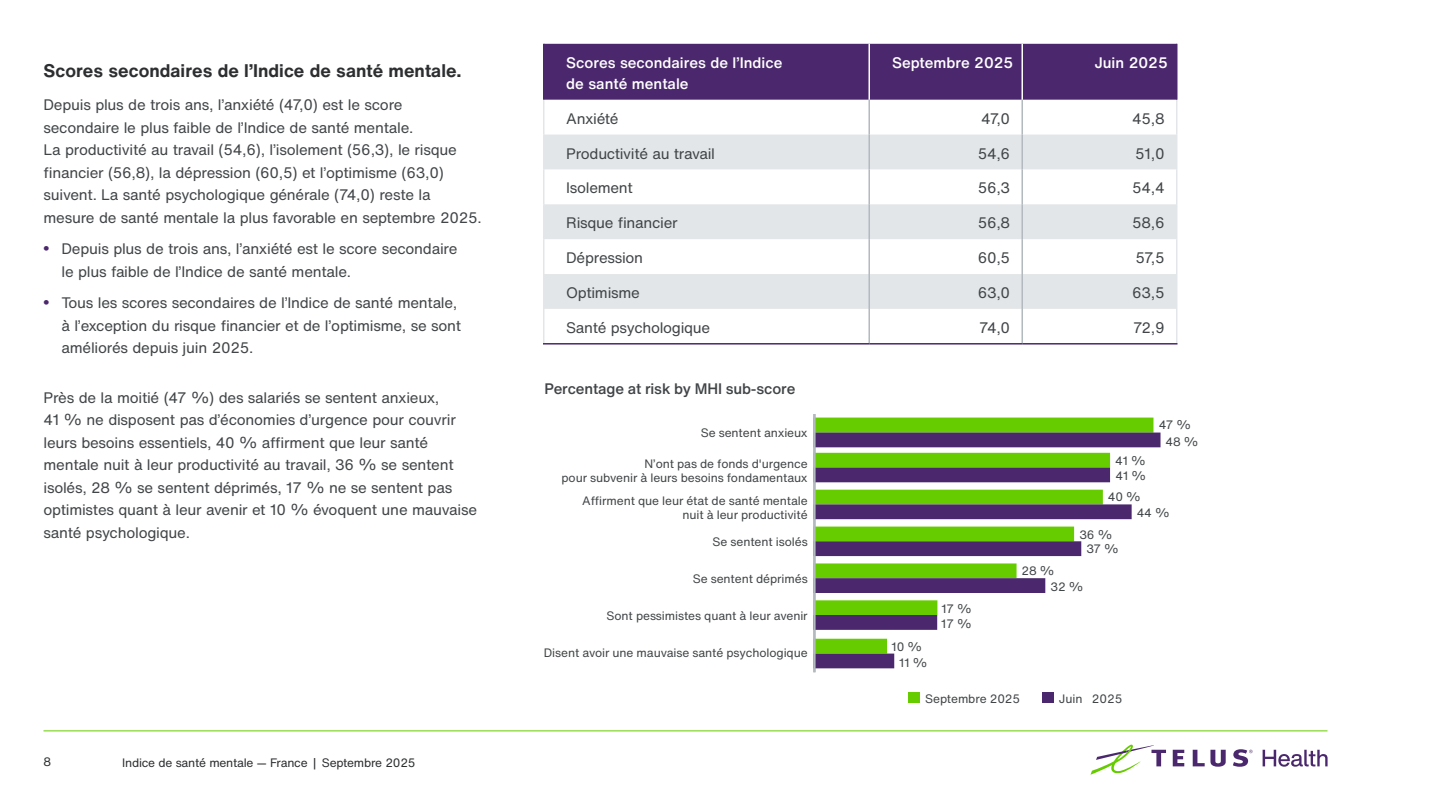
<style>
.page{position:relative;width:1440px;height:810px;background:#fff}
.page>*{position:absolute;margin:0;border:0;box-sizing:border-box;transform-origin:0 0}
.t1{font:700 18px "H Nfor TELUS";color:#2c2e30}
.t2{font:15px/22.5px "H Nfor TELUS";letter-spacing:-.015em;color:#414547}
.t3{font:500 15px/21px "H Nfor TELUS";color:#fff}
.t4{font:500 15px "H Nfor TELUS";letter-spacing:-.01em;color:#414547}
.t5{font:12px/14.4px "H Nfor TELUS";letter-spacing:-.005em;color:#414547}
.t6{font:12px "H Nfor TELUS";letter-spacing:-.02em;color:#2c2e30}
.s1{font-family:"Arial";font-weight:700;font-size:16.5px;color:#4b286d}
</style>
<div class="page">
<hr style="left:44px;top:730px;width:1284px;height:1px;background:#6c0">
<svg style="left:1173px;top:750px;width:11px;height:16px"></svg>
<svg style="left:1193px;top:750px;width:33px;height:17px"></svg>
<svg style="left:1090px;top:745px;width:76px;height:30px"></svg>
<svg style="left:1233px;top:749px;width:20px;height:18px"></svg>
<svg style="left:1263px;top:750px;width:65px;height:17px"></svg>
<div style="left:544px;top:44px;width:632px;height:56px;background:#4b286d"></div>
<svg style="left:544px;top:135px;width:632px;height:174px"></svg>
<div style="left:544px;top:204px;width:632px;height:35px;background:#e3e6e8"></div>
<hr style="left:543px;top:100px;width:1px;height:35px;background:#e3e6e8">
<hr style="left:543px;top:135px;width:1px;height:34px;background:#e3e6e8">
<hr style="left:543px;top:169px;width:1px;height:35px;background:#e3e6e8">
<hr style="left:543px;top:204px;width:1px;height:35px;background:#e3e6e8">
<hr style="left:543px;top:239px;width:1px;height:35px;background:#e3e6e8">
<hr style="left:543px;top:274px;width:1px;height:35px;background:#e3e6e8">
<hr style="left:868px;top:100px;width:2px;height:35px;background:#b2b9bf">
<hr style="left:868px;top:135px;width:2px;height:34px;background:#b2b9bf">
<hr style="left:868px;top:169px;width:2px;height:35px;background:#b2b9bf">
<hr style="left:868px;top:204px;width:2px;height:35px;background:#b2b9bf">
<hr style="left:868px;top:239px;width:2px;height:35px;background:#b2b9bf">
<hr style="left:868px;top:274px;width:2px;height:35px;background:#b2b9bf">
<hr style="left:1022px;top:100px;width:1px;height:35px;background:#b2b9bf">
<hr style="left:1022px;top:135px;width:1px;height:34px;background:#b2b9bf">
<hr style="left:1022px;top:169px;width:1px;height:35px;background:#b2b9bf">
<hr style="left:1022px;top:204px;width:1px;height:35px;background:#b2b9bf">
<hr style="left:1022px;top:239px;width:1px;height:35px;background:#b2b9bf">
<hr style="left:1022px;top:274px;width:1px;height:35px;background:#b2b9bf">
<hr style="left:1176px;top:100px;width:2px;height:35px;background:#e3e6e8">
<hr style="left:1176px;top:135px;width:2px;height:34px;background:#e3e6e8">
<hr style="left:1176px;top:169px;width:2px;height:35px;background:#e3e6e8">
<hr style="left:1176px;top:204px;width:2px;height:35px;background:#e3e6e8">
<hr style="left:1176px;top:239px;width:2px;height:35px;background:#e3e6e8">
<hr style="left:1176px;top:274px;width:2px;height:35px;background:#e3e6e8">
<hr style="left:543px;top:309px;width:1px;height:34px;background:#e3e6e8">
<hr style="left:1176px;top:309px;width:2px;height:34px;background:#e3e6e8">
<hr style="left:868px;top:309px;width:2px;height:34px;background:#b2b9bf">
<hr style="left:1022px;top:309px;width:1px;height:34px;background:#b2b9bf">
<hr style="left:543px;top:343px;width:326px;height:2px;background:#4b286d">
<hr style="left:869px;top:343px;width:153px;height:2px;background:#4b286d">
<hr style="left:1022px;top:343px;width:156px;height:2px;background:#4b286d">
<hr style="left:868px;top:44px;width:2px;height:56px;background:#fff">
<hr style="left:543px;top:44px;width:1px;height:56px;background:#4b286d">
<hr style="left:1176px;top:44px;width:2px;height:56px;background:#4b286d">
<hr style="left:1022px;top:44px;width:1px;height:56px;background:#fff">
<div style="left:814px;top:418px;width:339px;height:14px;background:#6c0"></div>
<div style="left:814px;top:418px;width:339px;height:15px;border:2px solid #6c0"></div>
<div style="left:814px;top:433px;width:346px;height:14px;background:#4b286d"></div>
<div style="left:814px;top:454px;width:295px;height:13px;background:#6c0"></div>
<div style="left:814px;top:453px;width:296px;height:15px;border:2px solid #6c0"></div>
<div style="left:814px;top:468px;width:295px;height:14px;background:#4b286d"></div>
<div style="left:814px;top:490px;width:288px;height:14px;background:#6c0"></div>
<div style="left:814px;top:505px;width:317px;height:13px;background:#4b286d"></div>
<div style="left:814px;top:504px;width:318px;height:15px;border:2px solid #4b286d"></div>
<div style="left:814px;top:527px;width:259px;height:14px;background:#6c0"></div>
<div style="left:814px;top:542px;width:267px;height:13px;background:#4b286d"></div>
<div style="left:814px;top:541px;width:267px;height:15px;border:2px solid #4b286d"></div>
<div style="left:814px;top:564px;width:202px;height:13px;background:#6c0"></div>
<div style="left:814px;top:563px;width:203px;height:15px;border:2px solid #6c0"></div>
<div style="left:814px;top:579px;width:231px;height:13px;background:#4b286d"></div>
<div style="left:814px;top:578px;width:231px;height:15px;border:2px solid #4b286d"></div>
<div style="left:814px;top:601px;width:123px;height:13px;background:#6c0"></div>
<div style="left:814px;top:600px;width:123px;height:15px;border:2px solid #6c0"></div>
<div style="left:814px;top:616px;width:122px;height:13px;background:#4b286d"></div>
<div style="left:813px;top:615px;width:124px;height:15px;border:2px solid #4b286d"></div>
<div style="left:814px;top:639px;width:72px;height:14px;background:#6c0"></div>
<div style="left:814px;top:639px;width:73px;height:15px;border:2px solid #6c0"></div>
<div style="left:814px;top:654px;width:80px;height:14px;background:#4b286d"></div>
<div style="left:1042px;top:692px;width:12px;height:11px;background:#4b286d"></div>
<div style="left:908px;top:692px;width:12px;height:11px;background:#6c0"></div>
<hr style="left:813px;top:414px;width:3px;height:258px;background:#b2b9bf">
<p class="t1" style="left:44px;top:57px;width:420px">Scores secondaires de l’Indice de santé mentale.</p>
<p class="t2" style="left:44px;top:94px;width:437px">Depuis plus de trois ans, l’anxiété (47,0) est le score secondaire le plus faible de l’Indice de santé mentale.<br>La productivité au travail (54,6), l’isolement (56,3), le risque financier (56,8), la dépression (60,5) et l’optimisme (63,0) suivent. La santé psychologique générale (74,0) reste la mesure de santé mentale la plus favorable en septembre 2025.</p>
<p class="t2" style="left:62px;top:238px;width:398px;text-indent:-18px"><span class="s1">•</span> Depuis plus de trois ans, l’anxiété est le score secondaire le plus faible de l’Indice de santé mentale.</p>
<p class="t2" style="left:62px;top:292px;width:401px;text-indent:-18px"><span class="s1">•</span> Tous les scores secondaires de l’Indice de santé mentale, à l’exception du risque financier et de l’optimisme, se sont améliorés depuis juin 2025.</p>
<p class="t2" style="left:43px;top:386px;width:435px">Près de la moitié (47 %) des salariés se sentent anxieux,<br>41 % ne disposent pas d’économies d’urgence pour couvrir leurs besoins essentiels, 40 % affirment que leur santé mentale nuit à leur productivité au travail, 36 % se sentent isolés, 28 % se sentent déprimés, 17 % ne se sentent pas optimistes quant à leur avenir et 10 % évoquent une mauvaise santé psychologique.</p>
<p class="t6" style="left:44px;top:754px;width:9px">8</p>
<p class="t6" style="left:122px;top:754px;width:295px">Indice de santé mentale — France | Septembre 2025</p>
<p class="t3" style="left:566px;top:52px;width:218px">Scores secondaires de l’Indice de santé mentale</p>
<p class="t3" style="left:892px;top:52px;width:123px">Septembre 2025</p>
<p class="t3" style="left:1094px;top:52px;width:75px">Juin 2025</p>
<p class="t2" style="left:566px;top:107px;width:54px">Anxiété</p>
<p class="t2" style="left:981px;top:107px;width:31px">47,0</p>
<p class="t2" style="left:1132px;top:107px;width:34px">45,8</p>
<p class="t2" style="left:566px;top:142px;width:150px">Productivité au travail</p>
<p class="t2" style="left:978px;top:142px;width:34px">54,6</p>
<p class="t2" style="left:1135px;top:142px;width:31px">51,0</p>
<p class="t2" style="left:566px;top:177px;width:68px">Isolement</p>
<p class="t2" style="left:978px;top:177px;width:34px">56,3</p>
<p class="t2" style="left:1132px;top:177px;width:34px">54,4</p>
<p class="t2" style="left:566px;top:212px;width:113px">Risque financier</p>
<p class="t2" style="left:978px;top:212px;width:34px">56,8</p>
<p class="t2" style="left:1132px;top:212px;width:34px">58,6</p>
<p class="t2" style="left:566px;top:247px;width:78px">Dépression</p>
<p class="t2" style="left:978px;top:247px;width:34px">60,5</p>
<p class="t2" style="left:1135px;top:247px;width:31px">57,5</p>
<p class="t2" style="left:566px;top:281px;width:75px">Optimisme</p>
<p class="t2" style="left:978px;top:281px;width:34px">63,0</p>
<p class="t2" style="left:1132px;top:281px;width:34px">63,5</p>
<p class="t2" style="left:566px;top:316px;width:145px">Santé psychologique</p>
<p class="t2" style="left:979px;top:316px;width:32px">74,0</p>
<p class="t2" style="left:1133px;top:316px;width:33px">72,9</p>
<p class="t4" style="left:544px;top:378px;width:252px">Percentage at risk by MHI sub-score</p>
<p class="t5" style="left:701px;top:425px;width:108px">Se sentent anxieux</p>
<p class="t5" style="left:562px;top:456px;width:248px;text-align:right">N’ont pas de fonds d'urgence<br>pour subvenir à leurs besoins fondamentaux</p>
<p class="t5" style="left:582px;top:493px;width:227px;text-align:right">Affirment que leur état de santé mentale nuit à leur productivité</p>
<p class="t5" style="left:713px;top:534px;width:97px">Se sentent isolés</p>
<p class="t5" style="left:693px;top:571px;width:116px">Se sentent déprimés</p>
<p class="t5" style="left:607px;top:608px;width:203px">Sont pessimistes quant à leur avenir</p>
<p class="t5" style="left:544px;top:645px;width:265px">Disent avoir une mauvaise santé psychologique</p>
<p class="t5" style="left:1159px;top:418px;width:34px">47 %</p>
<p class="t5" style="left:1165px;top:434px;width:34px">48 %</p>
<p class="t5" style="left:899px;top:639px;width:30px;line-height:16px;text-indent:-8px">10 %<br>11 %</p>
<p class="t5" style="left:941px;top:601px;width:32px;line-height:15.8px">17 %<br>17 %</p>
<p class="t5" style="left:1115px;top:453px;width:32px">41 %</p>
<p class="t5" style="left:1108px;top:490px;width:34px">40 %</p>
<p class="t5" style="left:1079px;top:527px;width:41px;text-align:center">36 %<br>37 %</p>
<p class="t5" style="left:1051px;top:562px;width:34px;line-height:16.6px;text-indent:-29px">28 %<br>32 %</p>
<p class="t5" style="left:1115px;top:468px;width:32px">41 %</p>
<p class="t5" style="left:1137px;top:505px;width:34px">44 %</p>
<p class="t5" style="left:925px;top:691px;width:97px">Septembre 2025</p>
<p class="t5" style="left:1059px;top:691px;width:65px">Juin 2025</p>
</div>
